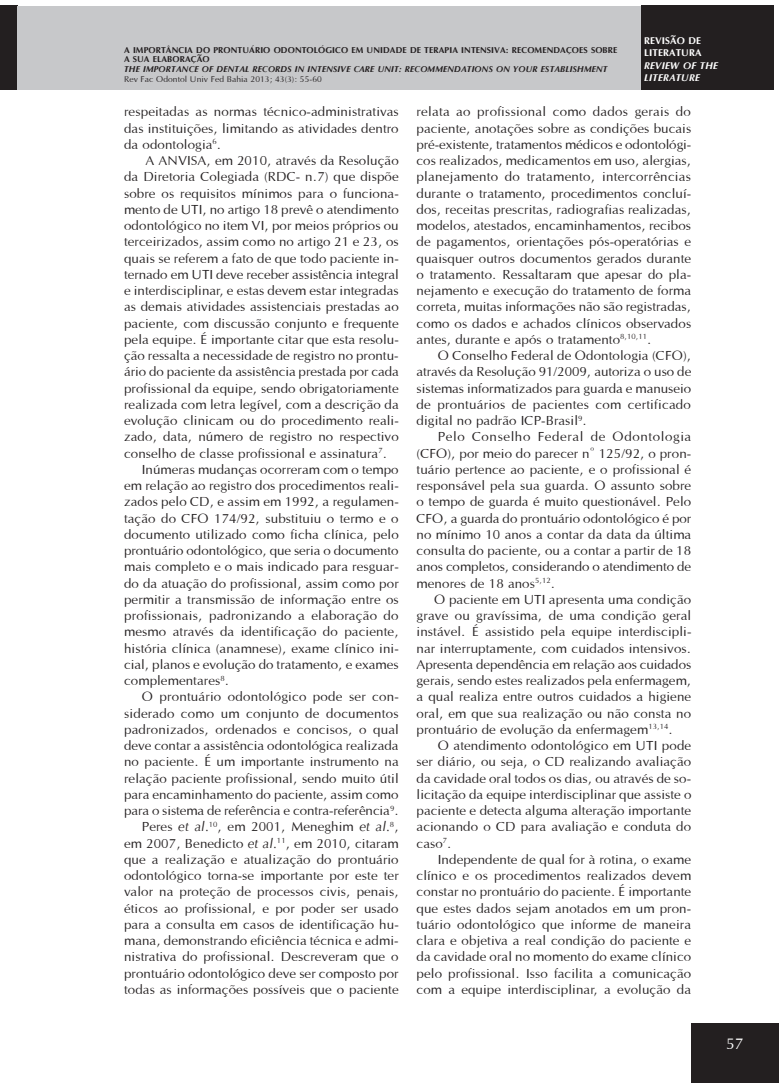
<style>
.page{position:relative;width:780px;height:1088px;background:#fff}
.page>*{position:absolute;margin:0;border:0;box-sizing:border-box;transform-origin:0 0}
.t1{font:16.25px "Optane";color:#fff}
.t2{font:13.75px/16.2px "Optane";color:#231f20;text-align:justify}
.t3{font:italic 700 10px/12.5px "Optane";color:#fff}
.t4{font:700 10px/12.5px "Optane";color:#fff}
.t5{font:700 8.75px/9.6px "Optane";color:#231f20}
.t6{font:italic 700 8.75px "Optane";color:#231f20}
.t7{font:8.75px "Optane";color:#231f20}
.s1{font-style:italic}
</style>
<div class="page">
<div style="left:0;top:6px;width:18px;height:84px;background:#231f20"></div>
<div style="left:18px;top:6px;width:638px;height:84px;background:#c7c8ca"></div>
<div style="left:641px;top:5px;width:133px;height:85px;background:#231f20"></div>
<div style="left:691px;top:1022px;width:88px;height:60px;background:#231f20"></div>
<p class="t5" style="left:124px;top:45px;width:495px">A IMPORTÂNCIA DO PRONTUÁRIO ODONTOLÓGICO EM UNIDADE DE TERAPIA INTENSIVA: RECOMENDAÇOES SOBRE<br>A SUA ELABORAÇÃO</p>
<p class="t6" style="left:124px;top:64px;width:485px">THE IMPORTANCE OF DENTAL RECORDS IN INTENSIVE CARE UNIT: RECOMMENDATIONS ON YOUR ESTABLISHMENT</p>
<p class="t7" style="left:124px;top:73px;width:199px">Rev Fac Odontol Univ Fed Bahia 2013; 43(3): 55-60</p>
<p class="t4" style="left:644px;top:34px;width:59px">REVISÃO DE<br>LITERATURA</p>
<p class="t3" style="left:644px;top:59px;width:75px">REVIEW OF THE<br>LITERATURE</p>
<p class="t2" style="left:124px;top:103px;width:276px">respeitadas as normas técnico-administrativas das instituições, limitando as atividades dentro da odontologia<sup>6</sup>.</p>
<p class="t2" style="left:145px;top:152px;width:255px">A ANVISA, em 2010, através da Resolução</p>
<p class="t2" style="left:124px;top:168px;width:276px">da Diretoria Colegiada (RDC- n.7) que dispõe</p>
<p class="t2" style="left:124px;top:185px;width:276px">sobre os requisitos mínimos para o funciona-</p>
<p class="t2" style="left:124px;top:201px;width:276px">mento de UTI, no artigo 18 prevê o atendimento</p>
<p class="t2" style="left:124px;top:217px;width:276px">odontológico no item VI, por meios próprios ou</p>
<p class="t2" style="left:124px;top:233px;width:276px">terceirizados, assim como no artigo 21 e 23, os</p>
<p class="t2" style="left:124px;top:250px;width:276px">quais se referem a fato de que todo paciente in-</p>
<p class="t2" style="left:124px;top:266px;width:276px">ternado em UTI deve receber assistência integral</p>
<p class="t2" style="left:124px;top:282px;width:276px">e interdisciplinar, e estas devem estar integradas</p>
<p class="t2" style="left:124px;top:298px;width:276px">as demais atividades assistenciais prestadas ao</p>
<p class="t2" style="left:124px;top:315px;width:276px">paciente, com discussão conjunto e frequente</p>
<p class="t2" style="left:124px;top:331px;width:276px">pela equipe. É importante citar que esta resolu-</p>
<p class="t2" style="left:124px;top:347px;width:276px">ção ressalta a necessidade de registro no prontu-</p>
<p class="t2" style="left:124px;top:363px;width:276px">ário do paciente da assistência prestada por cada</p>
<p class="t2" style="left:124px;top:380px;width:276px">profissional da equipe, sendo obrigatoriamente</p>
<p class="t2" style="left:124px;top:396px;width:276px">realizada com letra legível, com a descrição da</p>
<p class="t2" style="left:124px;top:412px;width:276px">evolução clinicam ou do procedimento reali-</p>
<p class="t2" style="left:124px;top:428px;width:276px">zado, data, número de registro no respectivo</p>
<p class="t2" style="left:124px;top:445px;width:264px">conselho de classe profissional e assinatura<sup>7</sup>.</p>
<p class="t2" style="left:142px;top:461px;width:258px">Inúmeras mudanças ocorreram com o tempo</p>
<p class="t2" style="left:124px;top:477px;width:276px">em relação ao registro dos procedimentos reali-</p>
<p class="t2" style="left:124px;top:493px;width:276px">zados pelo CD, e assim em 1992, a regulamen-</p>
<p class="t2" style="left:124px;top:510px;width:276px">tação do CFO 174/92, substituiu o termo e o</p>
<p class="t2" style="left:124px;top:526px;width:276px">documento utilizado como ficha clínica, pelo</p>
<p class="t2" style="left:124px;top:542px;width:276px">prontuário odontológico, que seria o documento</p>
<p class="t2" style="left:124px;top:558px;width:276px">mais completo e o mais indicado para resguar-</p>
<p class="t2" style="left:124px;top:575px;width:276px">do da atuação do profissional, assim como por</p>
<p class="t2" style="left:124px;top:591px;width:276px">permitir a transmissão de informação entre os</p>
<p class="t2" style="left:124px;top:607px;width:276px">profissionais, padronizando a elaboração do</p>
<p class="t2" style="left:124px;top:623px;width:276px">mesmo através da identificação do paciente,</p>
<p class="t2" style="left:124px;top:640px;width:276px">história clínica (anamnese), exame clínico ini-</p>
<p class="t2" style="left:124px;top:656px;width:276px">cial, planos e evolução do tratamento, e exames</p>
<p class="t2" style="left:124px;top:672px;width:107px">complementares<sup>8</sup>.</p>
<p class="t2" style="left:142px;top:688px;width:258px">O prontuário odontológico pode ser con-</p>
<p class="t2" style="left:124px;top:705px;width:276px">siderado como um conjunto de documentos</p>
<p class="t2" style="left:124px;top:721px;width:276px">padronizados, ordenados e concisos, o qual</p>
<p class="t2" style="left:124px;top:737px;width:276px">deve contar a assistência odontológica realizada</p>
<p class="t2" style="left:124px;top:753px;width:276px">no paciente. É um importante instrumento na</p>
<p class="t2" style="left:124px;top:770px;width:276px">relação paciente profissional, sendo muito útil</p>
<p class="t2" style="left:124px;top:786px;width:276px">para encaminhamento do paciente, assim como</p>
<p class="t2" style="left:124px;top:802px;width:276px">para o sistema de referência e contra-referência<sup>9</sup>.</p>
<p class="t2" style="left:142px;top:818px;width:258px">Peres <span class="s1">et al.</span><sup>10</sup>, em 2001, Meneghim <span class="s1">et al.</span><sup>8</sup>,</p>
<p class="t2" style="left:124px;top:835px;width:276px">em 2007, Benedicto <span class="s1">et al.</span><sup>11</sup>, em 2010, citaram</p>
<p class="t2" style="left:124px;top:851px;width:276px">que a realização e atualização do prontuário</p>
<p class="t2" style="left:124px;top:867px;width:276px">odontológico torna-se importante por este ter</p>
<p class="t2" style="left:124px;top:883px;width:276px">valor na proteção de processos civis, penais,</p>
<p class="t2" style="left:124px;top:900px;width:276px">éticos ao profissional, e por poder ser usado</p>
<p class="t2" style="left:124px;top:916px;width:276px">para a consulta em casos de identificação hu-</p>
<p class="t2" style="left:124px;top:932px;width:276px">mana, demonstrando eficiência técnica e admi-</p>
<p class="t2" style="left:124px;top:948px;width:276px">nistrativa do profissional. Descreveram que o</p>
<p class="t2" style="left:124px;top:965px;width:276px">prontuário odontológico deve ser composto por</p>
<p class="t2" style="left:124px;top:981px;width:276px">todas as informações possíveis que o paciente</p>
<p class="t2" style="left:416px;top:103px;width:276px">relata ao profissional como dados gerais do paciente, anotações sobre as condições bucais pré-existente, tratamentos médicos e odontológi&shy;cos realizados, medicamentos em uso, alergias, planejamento do tratamento, intercorrências durante o tratamento, procedimentos concluí&shy;dos, receitas prescritas, radiografias realizadas, modelos, atestados, encaminhamentos, recibos de pagamentos, orientações pós-operatórias e quaisquer outros documentos gerados durante o tratamento. Ressaltaram que apesar do pla&shy;nejamento e execução do tratamento de forma correta, muitas informações não são registradas, como os dados e achados clínicos observados antes, durante e após o tratamento<sup>8,10,11</sup>.</p>
<p class="t2" style="left:416px;top:347px;width:276px;text-indent:21px">O Conselho Federal de Odontologia (CFO), através da Resolução 91/2009, autoriza o uso de sistemas informatizados para guarda e manuseio de prontuários de pacientes com certificado digital no padrão ICP-Brasil<sup>9</sup>.</p>
<p class="t2" style="left:416px;top:428px;width:276px;text-indent:21px">Pelo Conselho Federal de Odontologia (CFO), por meio do parecer nº 125/92, o pron&shy;tuário pertence ao paciente, e o profissional é responsável pela sua guarda. O assunto sobre o tempo de guarda é muito questionável. Pelo CFO, a guarda do prontuário odontológico é por no mínimo 10 anos a contar da data da última consulta do paciente, ou a contar a partir de 18 anos completos, considerando o atendimento de menores de 18 anos<sup>5,12</sup>.</p>
<p class="t2" style="left:416px;top:591px;width:276px;text-indent:18px">O paciente em UTI apresenta uma condição grave ou gravíssima, de uma condição geral instável. É assistido pela equipe interdiscipli&shy;nar interruptamente, com cuidados intensivos.<br>Apresenta dependência em relação aos cuidados gerais, sendo estes realizados pela enfermagem, a qual realiza entre outros cuidados a higiene oral, em que sua realização ou não consta no prontuário de evolução da enfermagem<sup>13,14</sup>.</p>
<p class="t2" style="left:416px;top:737px;width:276px;text-indent:21px">O atendimento odontológico em UTI pode ser diário, ou seja, o CD realizando avaliação da cavidade oral todos os dias, ou através de so&shy;licitação da equipe interdisciplinar que assiste o paciente e detecta alguma alteração importante acionando o CD para avaliação e conduta do caso<sup>7</sup>.</p>
<p class="t2" style="left:416px;top:851px;width:276px;text-indent:21px">Independente de qual for à rotina, o exame clínico e os procedimentos realizados devem constar no prontuário do paciente. É importante que estes dados sejam anotados em um pron&shy;tuário odontológico que informe de maneira clara e objetiva a real condição do paciente e da cavidade oral no momento do exame clínico pelo profissional. Isso facilita a comunicação com a equipe interdisciplinar, a evolução da</p>
<p class="t1" style="left:726px;top:1034px;width:19px">57</p>
</div>
